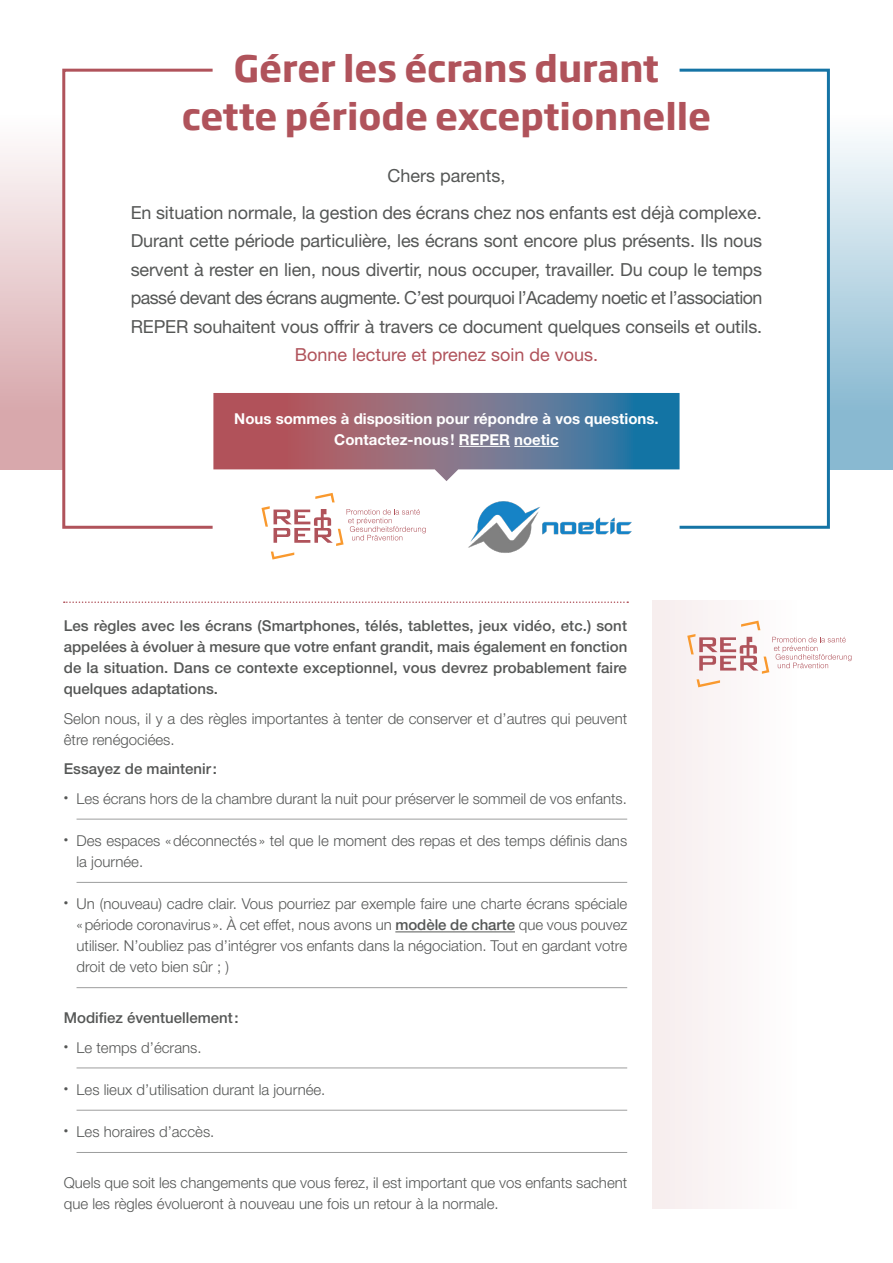
<style>
.page{position:relative;width:893px;height:1263px;background:#fff}
.page>*{position:absolute;margin:0;border:0;box-sizing:border-box;transform-origin:0 0}
.t1{font:700 36px/48px "Soho Gothic Pro";color:#b0535b;text-align:center}
.t2{font:18px/28.5px "Helvetica Neue LT Std";letter-spacing:-.005em;color:#555756;text-align:center}
.t3{font:18px "Helvetica Neue LT Std";color:#b0535b}
.t4{font:300 15px/21px "Helvetica Neue LT Std";color:#555756}
.t5{font:500 15px/21px "Helvetica Neue LT Std";color:#555756;text-align:justify}
.t6{font:700 15px/21px "Helvetica Neue LT Std";color:#fff;text-align:center}
.s1{font-weight:500}
</style>
<div class="page">
<svg style="left:0;top:139px;width:893px;height:331px;background:#cecdd6"></svg>
<div style="left:64px;top:69px;width:765px;height:458px;background:#fff"></div>
<svg style="left:214px;top:393px;width:464px;height:88px;background:#8c7f93"></svg>
<div style="left:652px;top:601px;width:164px;height:608px;background:#fbf6f7"></div>
<svg style="left:262px;top:493px;width:164px;height:66px"></svg>
<svg style="left:687px;top:621px;width:164px;height:66px"></svg>
<hr style="left:77px;top:819px;width:550px;height:1px;background:#9d9e9e">
<hr style="left:77px;top:882px;width:550px;height:1px;background:#9d9e9e">
<hr style="left:395px;top:931px;width:120px;height:1px;background:#555756">
<hr style="left:77px;top:987px;width:550px;height:1px;background:#9d9e9e">
<hr style="left:77px;top:1067px;width:550px;height:1px;background:#9d9e9e">
<hr style="left:77px;top:1110px;width:550px;height:1px;background:#9d9e9e">
<hr style="left:77px;top:1152px;width:550px;height:1px;background:#9d9e9e">
<svg style="left:64px;top:601px;width:564px;height:2px"></svg>
<img style="left:468px;top:501px;width:164px;height:52px">
<hr style="left:459px;top:446px;width:51px;height:1px;background:#fff">
<hr style="left:514px;top:446px;width:45px;height:1px;background:#fff">
<div style="left:62px;top:69px;width:152px;height:460px;border:3px solid #b0535b"></div>
<div style="left:678px;top:69px;width:152px;height:460px;border:3px solid #1574a5"></div>
<h1 class="t1" style="left:182px;top:43px;width:531px">Gérer les écrans durant cette période exceptionnelle</h1>
<p class="t2" style="left:131px;top:156px;width:632px;line-height:37px">Chers parents,<br>En situation normale, la gestion des écrans chez nos enfants est déjà complexe.</p>
<p class="t2" style="left:131px;top:226px;width:633px;text-align:justify">Durant cette période particulière, les écrans sont encore plus présents. Ils nous servent à rester en lien, nous divertir, nous occuper, travailler. Du coup le temps passé devant des écrans augmente. C’est pourquoi l’Academy noetic et l’association REPER souhaitent vous offrir à travers ce document quelques conseils et outils.</p>
<p class="t3" style="left:295px;top:344px;width:305px">Bonne lecture et prenez soin de vous.</p>
<p class="t6" style="left:234px;top:408px;width:426px">Nous sommes à disposition pour répondre à vos questions.<br>Contactez-nous! REPER noetic</p>
<p class="t5" style="left:64px;top:615px;width:565px">Les règles avec les écrans (Smartphones, télés, tablettes, jeux vidéo, etc.) sont appelées à évoluer à mesure que votre enfant grandit, mais également en fonction de la situation. Dans ce contexte exceptionnel, vous devrez probablement faire quelques adaptations.</p>
<p class="t4" style="left:64px;top:708px;width:565px">Selon nous, il y a des règles importantes à tenter de conserver et d’autres qui peuvent être renégociées.</p>
<p class="t5" style="left:64px;top:758px;width:155px">Essayez de maintenir:</p>
<p class="t4" style="left:64px;top:788px;width:565px"><sup>•</sup> Les écrans hors de la chambre durant la nuit pour préserver le sommeil de vos enfants.</p>
<p class="t4" style="left:77px;top:830px;width:552px;text-indent:-13px"><sup>•</sup> Des espaces «déconnectés » tel que le moment des repas et des temps définis dans la journée.</p>
<p class="t4" style="left:77px;top:893px;width:552px;text-align:justify;text-indent:-13px"><sup>•</sup> Un (nouveau) cadre clair. Vous pourriez par exemple faire une charte écrans spéciale «période coronavirus». À cet effet, nous avons un <span class="s1">modèle de charte</span> que vous pouvez utiliser. N’oubliez pas d’intégrer vos enfants dans la négociation. Tout en gardant votre droit de veto bien sûr ; )</p>
<p class="t5" style="left:64px;top:1007px;width:176px">Modifiez éventuellement:</p>
<p class="t4" style="left:64px;top:1036px;width:139px"><sup>•</sup> Le temps d’écrans.</p>
<p class="t4" style="left:64px;top:1079px;width:263px"><sup>•</sup> Les lieux d’utilisation durant la journée.</p>
<p class="t4" style="left:64px;top:1121px;width:152px"><sup>•</sup> Les horaires d’accès.</p>
<p class="t4" style="left:64px;top:1172px;width:565px">Quels que soit les changements que vous ferez, il est important que vos enfants sachent que les règles évolueront à nouveau une fois un retour à la normale.</p>
</div>
